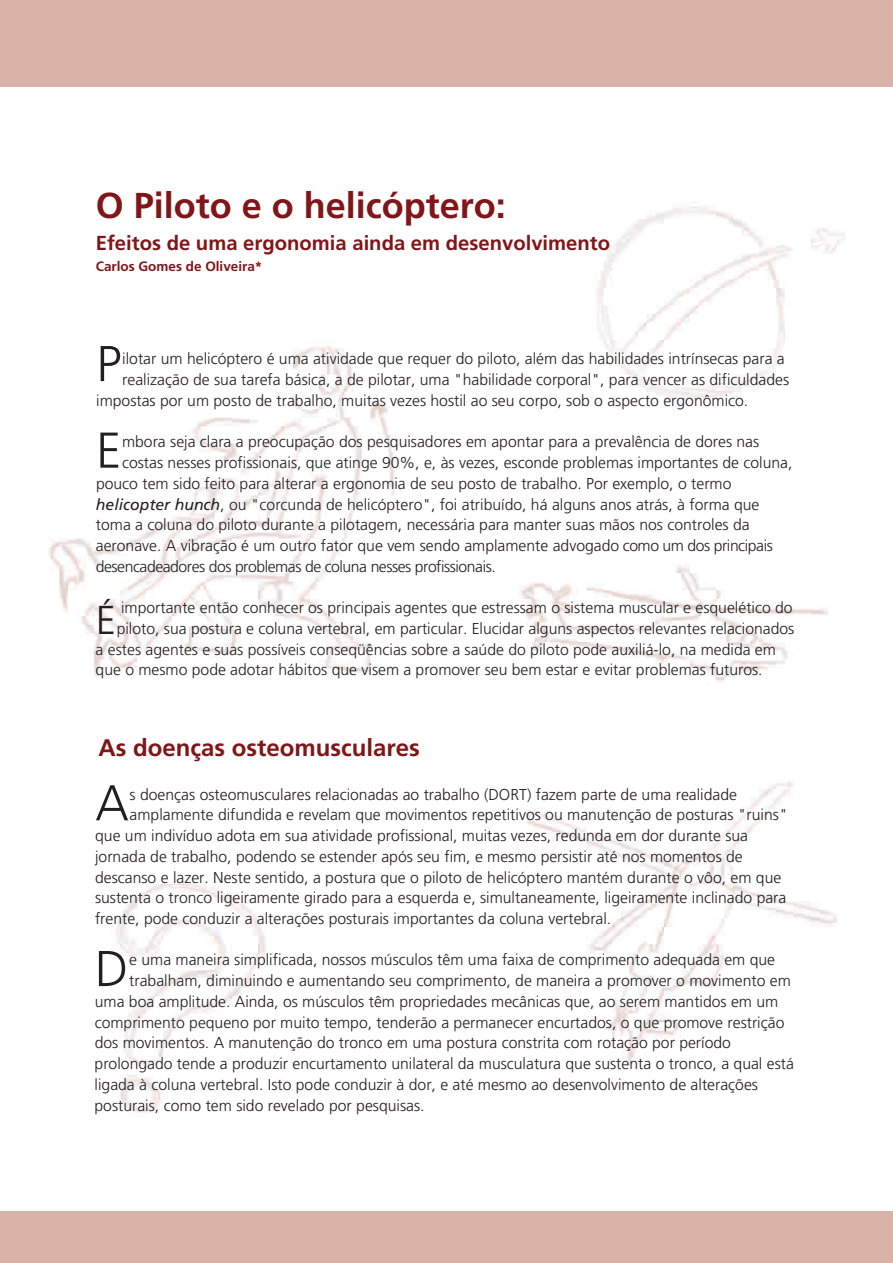
<style>
.page{position:relative;width:893px;height:1263px;background:#fff}
.page>*{position:absolute;margin:0;border:0;box-sizing:border-box;transform-origin:0 0}
.t1{font:300 50.25px "Frutiger";color:#231f20}
.t2{font:300 40.35px "Frutiger";color:#231f20}
.t3{font:700 36px "Frutiger";color:#811518}
.t4{font:700 24px "Frutiger";color:#811518}
.t5{font:700 20.25px "Frutiger";color:#811518}
.t6{font:300 15.75px/20.7px "Frutiger";color:#231f20}
.t7{font:700 13.5px "Frutiger";color:#811518}
.s1{font-weight:400;font-style:italic}
</style>
<div class="page">
<img style="left:48px;top:202px;width:797px;height:915px">
<div style="left:0;top:1211px;width:893px;height:52px;background:#d6b3a6"></div>
<div style="left:0;top:0;width:893px;height:87px;background:#d6b3a6"></div>
<h3 class="t3" style="left:96px;top:188px;width:412px">O Piloto e o helicóptero:</h3>
<p class="t5" style="left:96px;top:233px;width:516px">Efeitos de uma ergonomia ainda em desenvolvimento</p>
<p class="t7" style="left:96px;top:260px;width:168px">Carlos Gomes de Oliveira*</p>
<h1 class="t1" style="left:96px;top:339px;width:27px">P</h1>
<p class="t6" style="left:122px;top:349px;width:664px">ilotar um helicóptero é uma atividade que requer do piloto, além das habilidades intrínsecas para a</p>
<p class="t6" style="left:96px;top:370px;width:694px;text-indent:26px">realização de sua tarefa básica, a de pilotar, uma "habilidade corporal", para vencer as dificuldades impostas por um posto de trabalho, muitas vezes hostil ao seu corpo, sob o aspecto ergonômico.</p>
<p class="t6" style="left:122px;top:432px;width:639px">mbora seja clara a preocupação dos pesquisadores em apontar para a prevalência de dores nas</p>
<h1 class="t1" style="left:96px;top:426px;width:27px">E</h1>
<p class="t6" style="left:96px;top:453px;width:698px;text-indent:26px">costas nesses profissionais, que atinge 90%, e, às vezes, esconde problemas importantes de coluna, pouco tem sido feito para alterar a ergonomia de seu posto de trabalho. Por exemplo, o termo <span class="s1">helicopter hunch</span>, ou "corcunda de helicóptero", foi atribuído, há alguns anos atrás, à forma que toma a coluna do piloto durante a pilotagem, necessária para manter suas mãos nos controles da aeronave. A vibração é um outro fator que vem sendo amplamente advogado como um dos principais desencadeadores dos problemas de coluna nesses profissionais.</p>
<p class="t6" style="left:121px;top:598px;width:673px">importante então conhecer os principais agentes que estressam o sistema muscular e esquelético do</p>
<h2 class="t2" style="left:96px;top:600px;width:22px">É</h2>
<p class="t6" style="left:96px;top:619px;width:700px;text-indent:21px">piloto, sua postura e coluna vertebral, em particular. Elucidar alguns aspectos relevantes relacionados a estes agentes e suas possíveis conseqüências sobre a saúde do piloto pode auxiliá-lo, na medida em que o mesmo pode adotar hábitos que visem a promover seu bem estar e evitar problemas futuros.</p>
<h3 class="t4" style="left:98px;top:736px;width:323px">As doenças osteomusculares</h3>
<h1 class="t1" style="left:95px;top:778px;width:35px">A</h1>
<p class="t6" style="left:130px;top:785px;width:609px">s doenças osteomusculares relacionadas ao trabalho (DORT) fazem parte de uma realidade</p>
<p class="t6" style="left:95px;top:805px;width:694px;text-indent:35px">amplamente difundida e revelam que movimentos repetitivos ou manutenção de posturas "ruins" que um indivíduo adota em sua atividade profissional, muitas vezes, redunda em dor durante sua jornada de trabalho, podendo se estender após seu fim, e mesmo persistir até nos momentos de descanso e lazer. Neste sentido, a postura que o piloto de helicóptero mantém durante o vôo, em que sustenta o tronco ligeiramente girado para a esquerda e, simultaneamente, ligeiramente inclinado para frente, pode conduzir a alterações posturais importantes da coluna vertebral.</p>
<p class="t6" style="left:129px;top:950px;width:647px">e uma maneira simplificada, nossos músculos têm uma faixa de comprimento adequada em que</p>
<h1 class="t1" style="left:95px;top:944px;width:35px">D</h1>
<p class="t6" style="left:95px;top:971px;width:701px;text-indent:35px">trabalham, diminuindo e aumentando seu comprimento, de maneira a promover o movimento em uma boa amplitude. Ainda, os músculos têm propriedades mecânicas que, ao serem mantidos em um comprimento pequeno por muito tempo, tenderão a permanecer encurtados, o que promove restrição dos movimentos. A manutenção do tronco em uma postura constrita com rotação por período prolongado tende a produzir encurtamento unilateral da musculatura que sustenta o tronco, a qual está ligada à coluna vertebral. Isto pode conduzir à dor, e até mesmo ao desenvolvimento de alterações posturais, como tem sido revelado por pesquisas.</p>
</div>
